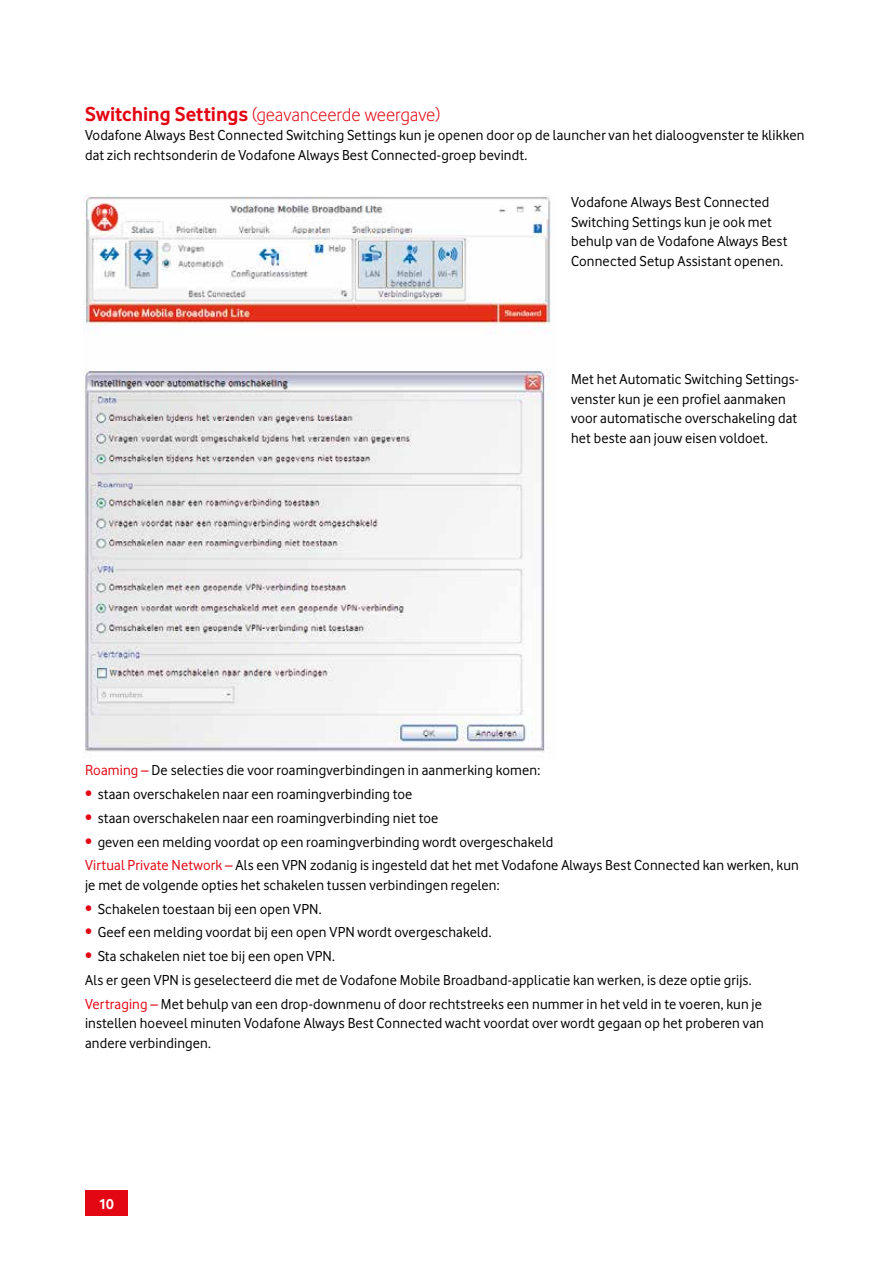
<style>
.page{position:relative;width:893px;height:1263px;background:#fff}
.page>*{position:absolute;margin:0;border:0;box-sizing:border-box;transform-origin:0 0}
.t1{font:500 19.5px "VF Light";color:#e30613}
.t2{font:15px/19.5px "VF Regular";letter-spacing:.01em;color:#000}
.t3{font:500 15px "VF Bold";color:#fff}
.s1{font-family:"VF Bold";font-size:21px}
.s2{color:#e30613}
</style>
<div class="page">
<div style="left:85px;top:1191px;width:43px;height:25px;background:#e30613"></div>
<img style="left:84px;top:196px;width:467px;height:174px">
<img style="left:84px;top:370px;width:466px;height:382px">
<h1 class="t1" style="left:85px;top:103px;width:357px"><span class="s1">Switching Settings</span> (geavanceerde weergave)</h1>
<p class="t2" style="left:85px;top:125px;width:721px">Vodafone Always Best Connected Switching Settings kun je openen door op de launcher van het dialoogvenster te klikken dat zich rechtsonderin de Vodafone Always Best Connected-groep bevindt.</p>
<p class="t2" style="left:571px;top:192px;width:218px">Vodafone Always Best Connected Switching Settings kun je ook met behulp van de Vodafone Always Best Connected Setup Assistant openen.</p>
<p class="t2" style="left:571px;top:369px;width:229px">Met het Automatic Switching Settings&shy;venster kun je een profiel aanmaken voor automatische overschakeling dat het beste aan jouw eisen voldoet.</p>
<p class="t2" style="left:85px;top:761px;width:457px"><span class="s2">Roaming –</span> De selecties die voor roamingverbindingen in aanmerking komen:</p>
<p class="t2" style="left:85px;top:784px;width:329px"><span class="s2">•</span> staan overschakelen naar een roamingverbinding toe</p>
<p class="t2" style="left:85px;top:808px;width:355px"><span class="s2">•</span> staan overschakelen naar een roamingverbinding niet toe</p>
<p class="t2" style="left:85px;top:830px;width:715px;line-height:23.7px"><span class="s2">•</span> geven een melding voordat op een roamingverbinding wordt overgeschakeld<br><span class="s2">Virtual Private Network –</span> Als een VPN zodanig is ingesteld dat het met Vodafone Always Best Connected kan werken, kun</p>
<p class="t2" style="left:85px;top:875px;width:416px">je met de volgende opties het schakelen tussen verbindingen regelen:</p>
<p class="t2" style="left:85px;top:899px;width:238px"><span class="s2">•</span> Schakelen toestaan bij een open VPN.</p>
<p class="t2" style="left:85px;top:922px;width:408px"><span class="s2">•</span> Geef een melding voordat bij een open VPN wordt overgeschakeld.</p>
<p class="t2" style="left:85px;top:944px;width:678px;line-height:23.7px"><span class="s2">•</span> Sta schakelen niet toe bij een open VPN.<br>Als er geen VPN is geselecteerd die met de Vodafone Mobile Broadband-applicatie kan werken, is deze optie grijs.<br><span class="s2">Vertraging –</span> Met behulp van een drop-downmenu of door rechtstreeks een nummer in het veld in te voeren, kun je</p>
<p class="t2" style="left:85px;top:1013px;width:680px">instellen hoeveel minuten Vodafone Always Best Connected wacht voordat over wordt gegaan op het proberen van andere verbindingen.</p>
<p class="t3" style="left:99px;top:1195px;width:17px">10</p>
</div>
